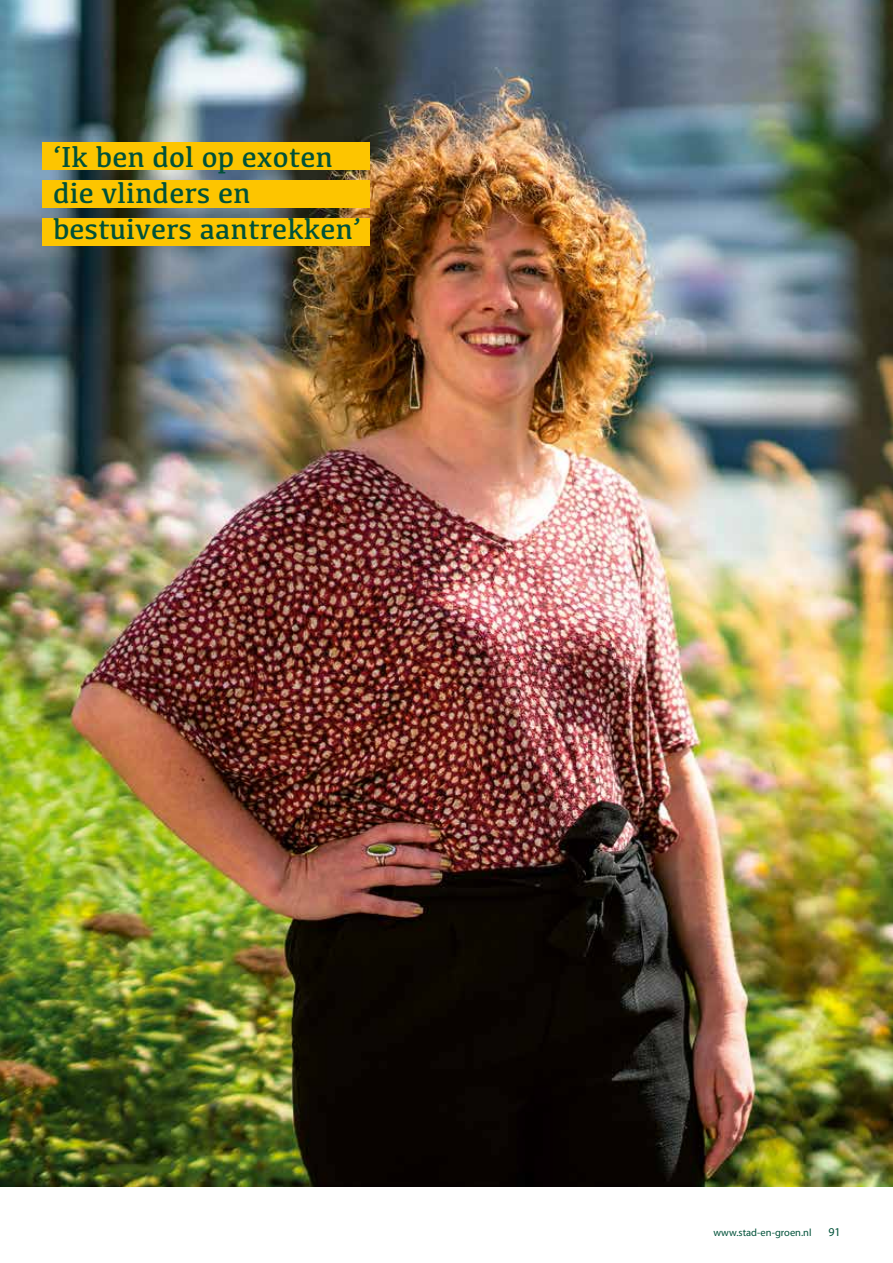
<style>
.page{position:relative;width:893px;height:1263px;background:#fff}
.page>*{position:absolute;margin:0;border:0;box-sizing:border-box;transform-origin:0 0}
.t1{font:30px/36px "Kefa";color:#005139}
.t2{font:12px "Myriad Pro";color:#005139}
.t3{font:10.5px "Myriad Pro";color:#005139}
</style>
<div class="page">
<img style="left:0;top:0;width:893px;height:1186px">
<div style="left:43px;top:142px;width:327px;height:27px;background:#fdc500"></div>
<div style="left:43px;top:218px;width:327px;height:27px;background:#fdc500"></div>
<div style="left:43px;top:180px;width:327px;height:27px;background:#fdc500"></div>
<p class="t1" style="left:53px;top:138px;width:310px">‘Ik ben dol op exoten die vlinders en bestuivers aantrekken’</p>
<p class="t3" style="left:713px;top:1226px;width:100px">www.stad-en-groen.nl</p>
<p class="t2" style="left:828px;top:1224px;width:14px">91</p>
</div>
